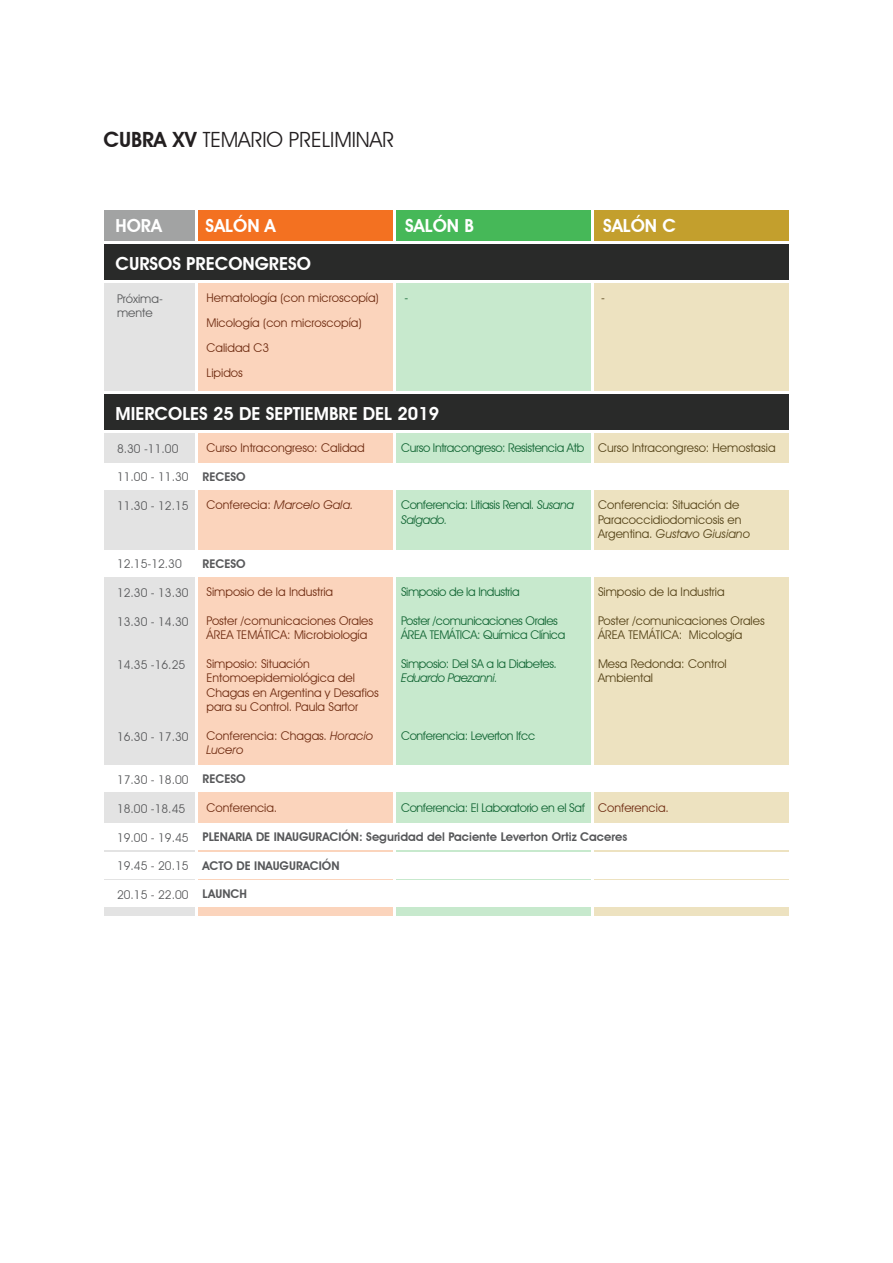
<style>
.page{position:relative;width:893px;height:1263px;background:#fff}
.page>*{position:absolute;margin:0;border:0;box-sizing:border-box;transform-origin:0 0}
.t1{font:21px "Avant Garde IT Cby BT";color:#231f20}
.t2{font:600 18px "Avant Garde IT Cby BT";color:#fff}
.t3{font:12px/14.4px "Avant Garde IT Cby BT";color:#702d12}
.t4{font:12px/14.4px "Avant Garde IT Cby BT";letter-spacing:-.03em;color:#126634}
.t5{font:12px/14.4px "Avant Garde IT Cby BT";color:#554318}
.t6{font:12px/14.4px "Avant Garde IT Cby BT";color:#57585a}
.t7{font:600 12px "Avant Garde IT Cby BT";color:#57585a}
.t8{font:italic 12px "Avant Garde IT Cby BT";color:#702d12}
.t9{font:italic 12px "Avant Garde IT Cby BT";letter-spacing:-.03em;color:#126634}
.s1{font-weight:600}
.s2{font-style:normal}
.s3{font-style:italic}
</style>
<div class="page">
<div style="left:104px;top:244px;width:685px;height:36px;background:#292a29"></div>
<div style="left:199px;top:210px;width:194px;height:31px;background:#f37121"></div>
<div style="left:104px;top:210px;width:91px;height:31px;background:#a2a3a3"></div>
<div style="left:397px;top:210px;width:194px;height:31px;background:#46b858"></div>
<div style="left:594px;top:210px;width:195px;height:31px;background:#c39f2d"></div>
<div style="left:199px;top:283px;width:194px;height:108px;background:#fbd4bc"></div>
<div style="left:104px;top:283px;width:91px;height:108px;background:#e3e3e3"></div>
<div style="left:397px;top:283px;width:194px;height:108px;background:#c7e9cd"></div>
<div style="left:594px;top:283px;width:195px;height:108px;background:#ede2c0"></div>
<div style="left:104px;top:394px;width:685px;height:36px;background:#292a29"></div>
<div style="left:199px;top:433px;width:194px;height:483px;background:#fbd4bc"></div>
<div style="left:104px;top:433px;width:91px;height:483px;background:#e3e3e3"></div>
<div style="left:397px;top:433px;width:194px;height:483px;background:#c7e9cd"></div>
<div style="left:594px;top:433px;width:195px;height:483px;background:#ede2c0"></div>
<div style="left:104px;top:464px;width:685px;height:26px;background:#fff"></div>
<div style="left:104px;top:551px;width:685px;height:26px;background:#fff"></div>
<div style="left:104px;top:765px;width:685px;height:26px;background:#fff"></div>
<div style="left:104px;top:824px;width:685px;height:26px;background:#fff"></div>
<div style="left:104px;top:852px;width:685px;height:26px;background:#fff"></div>
<div style="left:104px;top:881px;width:685px;height:26px;background:#fff"></div>
<h1 class="t1" style="left:103px;top:127px;width:292px"><span class="s1">CUBRA XV</span> TEMARIO PRELIMINAR</h1>
<h2 class="t2" style="left:115px;top:215px;width:48px">HORA</h2>
<h2 class="t2" style="left:205px;top:215px;width:72px">SALÓN A</h2>
<h2 class="t2" style="left:405px;top:215px;width:70px">SALÓN B</h2>
<h2 class="t2" style="left:603px;top:215px;width:74px">SALÓN C</h2>
<h2 class="t2" style="left:115px;top:252px;width:197px">CURSOS PRECONGRESO</h2>
<p class="t6" style="left:117px;top:291px;width:47px">Próxima&shy;mente</p>
<p class="t3" style="left:206px;top:285px;width:174px;line-height:24.9px">Hematología (con microscopía)<br>Micología (con microscopía)<br>Calidad C3<br>Lipidos</p>
<p class="t4" style="left:404px;top:290px;width:5px">-</p>
<p class="t5" style="left:601px;top:290px;width:5px">-</p>
<h2 class="t2" style="left:115px;top:402px;width:325px">MIERCOLES 25 DE SEPTIEMBRE DEL 2019</h2>
<p class="t6" style="left:117px;top:441px;width:63px">8.30 -11.00</p>
<p class="t6" style="left:117px;top:470px;width:73px">11.00 - 11.30</p>
<p class="t6" style="left:117px;top:499px;width:73px">11.30 - 12.15</p>
<p class="t3" style="left:206px;top:440px;width:160px">Curso Intracongreso: Calidad</p>
<p class="t7" style="left:203px;top:470px;width:45px">RECESO</p>
<p class="t8" style="left:206px;top:498px;width:149px"><span class="s2">Conferecia:</span> Marcelo Gala.</p>
<p class="t4" style="left:401px;top:440px;width:185px">Curso Intracongreso: Resistencia Atb</p>
<p class="t5" style="left:598px;top:440px;width:179px">Curso Intracongreso: Hemostasia</p>
<p class="t4" style="left:401px;top:498px;width:174px">Conferencia: Litiasis Renal. <span class="s3">Susana<br>Salgado.</span></p>
<p class="t5" style="left:598px;top:498px;width:153px">Conferencia: Situación de<br>Paracoccidiodomicosis en<br>Argentina. <span class="s3">Gustavo Giusiano</span></p>
<p class="t6" style="left:117px;top:556px;width:66px">12.15-12.30</p>
<p class="t6" style="left:117px;top:585px;width:73px">12.30 - 13.30</p>
<p class="t6" style="left:117px;top:614px;width:73px">13.30 - 14.30</p>
<p class="t6" style="left:117px;top:657px;width:70px">14.35 -16.25</p>
<p class="t6" style="left:117px;top:729px;width:73px">16.30 - 17.30</p>
<p class="t6" style="left:117px;top:772px;width:73px">17.30 - 18.00</p>
<p class="t6" style="left:117px;top:801px;width:70px">18.00 -18.45</p>
<p class="t6" style="left:117px;top:830px;width:73px">19.00 - 19.45</p>
<p class="t6" style="left:117px;top:859px;width:73px">19.45 - 20.15</p>
<p class="t6" style="left:117px;top:887px;width:73px">20.15 - 22.00</p>
<p class="t7" style="left:202px;top:557px;width:45px">RECESO</p>
<p class="t3" style="left:206px;top:584px;width:128px">Simposio de la Industria</p>
<p class="t3" style="left:206px;top:613px;width:168px">Poster /comunicaciones Orales<br>ÁREA TEMÁTICA: Microbiología</p>
<p class="t3" style="left:206px;top:656px;width:174px">Simposio: Situación<br>Entomoepidemiológica del<br>Chagas en Argentina y Desafios para su Control. Paula Sartor</p>
<p class="t3" style="left:206px;top:728px;width:168px">Conferencia: Chagas. <span class="s3">Horacio<br>Lucero</span></p>
<p class="t7" style="left:202px;top:771px;width:45px">RECESO</p>
<p class="t3" style="left:206px;top:800px;width:72px">Conferencia.</p>
<p class="t4" style="left:401px;top:584px;width:120px">Simposio de la Industria</p>
<p class="t4" style="left:401px;top:613px;width:166px">Poster /comunicaciones Orales<br>ÁREA TEMÁTICA: Química Clínica</p>
<p class="t4" style="left:401px;top:656px;width:157px">Simposio: Del SA a la Diabetes.</p>
<p class="t9" style="left:401px;top:671px;width:98px">Eduardo Paezanni.</p>
<p class="t4" style="left:401px;top:728px;width:136px">Conferencia: Leverton Ifcc</p>
<p class="t5" style="left:598px;top:584px;width:128px">Simposio de la Industria</p>
<p class="t5" style="left:598px;top:613px;width:168px">Poster /comunicaciones Orales<br>ÁREA TEMÁTICA: Micología</p>
<p class="t5" style="left:598px;top:656px;width:130px">Mesa Redonda: Control<br>Ambiental</p>
<p class="t4" style="left:401px;top:800px;width:185px">Conferencia: El Laboratorio en el Saf</p>
<p class="t3" style="left:598px;top:800px;width:72px">Conferencia.</p>
<p class="t7" style="left:202px;top:830px;width:426px">PLENARIA DE INAUGURACIÓN: Seguridad del Paciente Leverton Ortiz Caceres</p>
<p class="t7" style="left:202px;top:858px;width:139px">ACTO DE INAUGURACIÓN</p>
<p class="t7" style="left:202px;top:887px;width:46px">LAUNCH</p>
</div>
